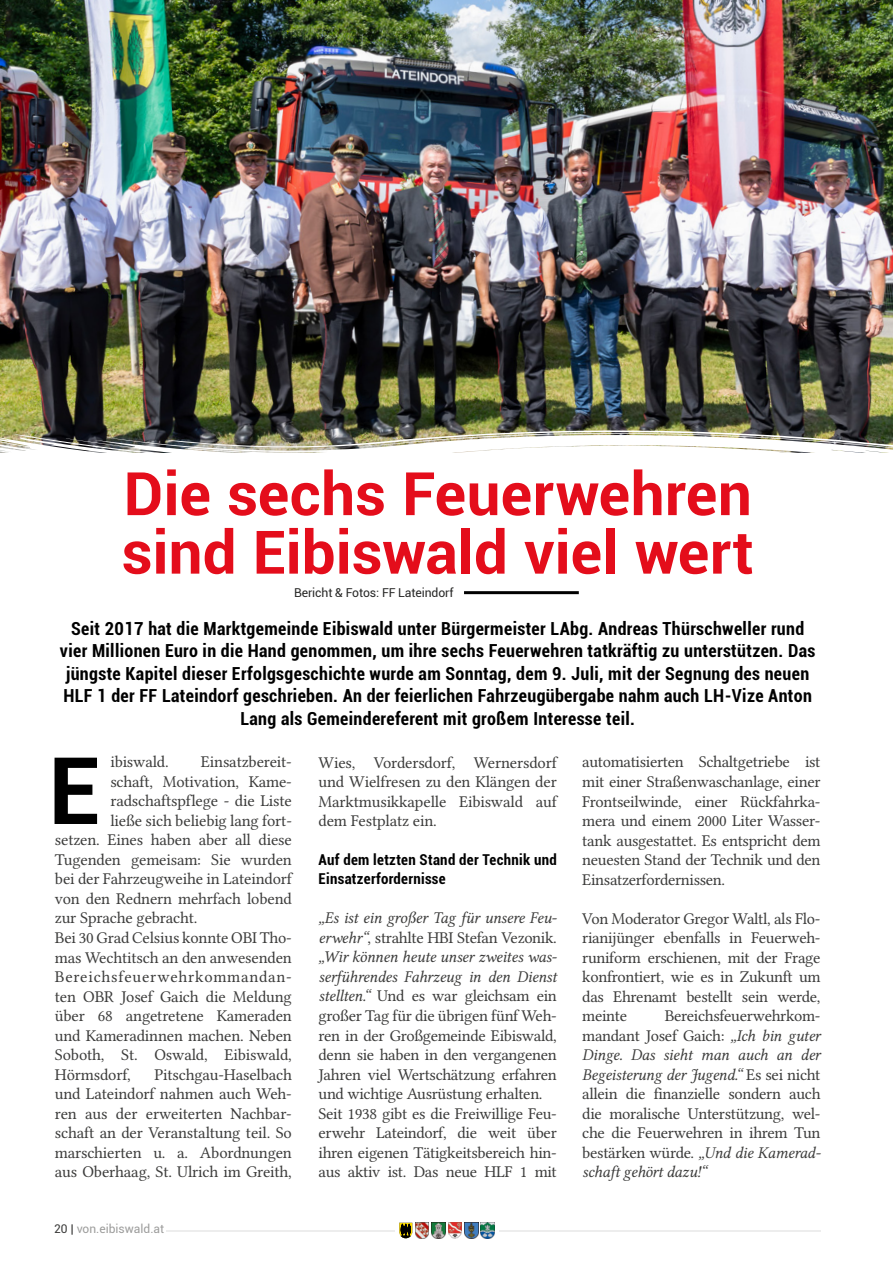
<style>
.page{position:relative;width:893px;height:1263px;background:#fff}
.page>*{position:absolute;margin:0;border:0;box-sizing:border-box;transform-origin:0 0}
.t1{font:700 93.3px "Roboto";color:#000}
.t2{font:700 60px/58.5px "Roboto";color:#e40d1b}
.t3{font:700 condensed 18px/22.5px "Roboto";letter-spacing:.02em;color:#000;text-align:center}
.t4{font:16.5px/19.5px "Lin Libertine O";letter-spacing:-.01em;color:#3c3c3b;text-align:justify}
.t5{font:16.5px/19.5px "Lin Libertine OI";letter-spacing:-.02em;color:#3c3c3b}
.t6{font:16.5px "Lin Libertine O";letter-spacing:.05em;color:#3c3c3b}
.t7{font:700 condensed 15px/19.5px "Roboto";letter-spacing:.02em;color:#000}
.t8{font:12.3px "Roboto";letter-spacing:-.01em;color:#282827}
.t9{font:12px "Roboto";color:#9d9d9c}
.s1{color:#3c3c3b}
.s2{font-family:"Lin Libertine OI"}
.s3{font-family:"Lin Libertine O"}
</style>
<div class="page">
<hr style="left:166px;top:1230px;width:229px;height:1px;background:#ededed">
<hr style="left:499px;top:1230px;width:322px;height:1px;background:#ededed">
<img style="left:415px;top:1223px;width:13px;height:15px">
<img style="left:431px;top:1223px;width:14px;height:15px">
<img style="left:448px;top:1223px;width:14px;height:15px">
<img style="left:465px;top:1223px;width:13px;height:15px">
<img style="left:480px;top:1223px;width:14px;height:15px">
<svg style="left:399px;top:1223px;width:13px;height:15px"></svg>
<hr style="left:464px;top:591px;width:115px;height:3px;background:#000">
<img style="left:0;top:0;width:893px;height:434px">
<img style="left:0;top:434px;width:168px;height:19px">
<img style="left:168px;top:430px;width:725px;height:23px">
<h2 class="t2" style="left:122px;top:462px;width:634px">Die sechs Feuerwehren sind Eibiswald viel wert</h2>
<p class="t8" style="left:294px;top:584px;width:161px">Bericht &amp; Fotos: FF Lateindorf</p>
<p class="t3" style="left:60px;top:616px;width:757px">Seit 2017 hat die Marktgemeinde Eibiswald unter Bürgermeister LAbg. Andreas Thürschweller rund vier Millionen Euro in die Hand genommen, um ihre sechs Feuerwehren tatkräftig zu unterstützen. Das jüngste Kapitel dieser Erfolgsgeschichte wurde am Sonntag, dem 9. Juli, mit der Segnung des neuen HLF 1 der FF Lateindorf geschrieben. An der feierlichen Fahrzeugübergabe nahm auch LH-Vize Anton Lang als Gemeindereferent mit großem Interesse teil.</p>
<p class="t4" style="left:110px;top:750px;width:60px">ibiswald.</p>
<p class="t4" style="left:201px;top:750px;width:92px">Einsatzbereit-</p>
<p class="t4" style="left:110px;top:770px;width:183px">schaft, Motivation, Kame-</p>
<p class="t4" style="left:110px;top:789px;width:183px">radschaftspflege - die Liste</p>
<p class="t4" style="left:110px;top:809px;width:183px">ließe sich beliebig lang fort-</p>
<p class="t4" style="left:55px;top:828px;width:239px">setzen. Eines haben aber all diese</p>
<p class="t4" style="left:55px;top:848px;width:238px">Tugenden gemeisam: Sie wurden</p>
<p class="t4" style="left:55px;top:867px;width:239px">bei der Fahrzeugweihe in Lateindorf</p>
<p class="t4" style="left:55px;top:887px;width:239px">von den Rednern mehrfach lobend</p>
<p class="t4" style="left:55px;top:906px;width:144px">zur Sprache gebracht.</p>
<p class="t4" style="left:55px;top:926px;width:238px">Bei 30 Grad Celsius konnte OBI Tho-</p>
<p class="t4" style="left:55px;top:945px;width:239px">mas Wechtitsch an den anwesenden</p>
<p class="t6" style="left:55px;top:963px;width:239px">Bereichsfeuerwehrkommandan-</p>
<p class="t4" style="left:55px;top:984px;width:238px">ten OBR Josef Gaich die Meldung</p>
<p class="t4" style="left:55px;top:1004px;width:239px">über 68 angetretene Kameraden</p>
<p class="t4" style="left:55px;top:1023px;width:239px">und Kameradinnen machen. Neben</p>
<p class="t4" style="left:55px;top:1043px;width:239px">Soboth, St. Oswald, Eibiswald,</p>
<p class="t4" style="left:55px;top:1062px;width:78px">Hörmsdorf,</p>
<h1 class="t1" style="left:48px;top:725px;width:53px">E</h1>
<p class="t4" style="left:55px;top:1062px;width:239px;text-indent:99px">Pitschgau-Haselbach und Lateindorf nahmen auch Weh&shy;ren aus der erweiterten Nachbar&shy;schaft an der Veranstaltung teil. So marschierten u. a. Abordnungen aus Oberhaag, St. Ulrich im Greith,</p>
<p class="t9" style="left:54px;top:1220px;width:112px"><span class="s1">20 |</span> von.eibiswald.at</p>
<p class="t4" style="left:319px;top:750px;width:240px">Wies, Vordersdorf, Wernersdorf und Wielfresen zu den Klängen der Marktmusikkapelle Eibiswald auf dem Festplatz ein.</p>
<p class="t7" style="left:319px;top:849px;width:240px">Auf dem letzten Stand der Technik und<br>Einsatzerfordernisse</p>
<p class="t5" style="left:319px;top:909px;width:240px">„Es ist ein großer Tag für unsere Feu-</p>
<p class="t4" style="left:319px;top:926px;width:240px"><span class="s2">erwehr“</span>, strahlte HBI Stefan Vezonik.</p>
<p class="t5" style="left:319px;top:948px;width:240px">„Wir können heute unser zweites was&shy;serführendes Fahrzeug in den Dienst</p>
<p class="t4" style="left:319px;top:984px;width:240px;text-align:left"><span class="s2">stellten.“</span> Und es war gleichsam ein großer Tag für die übrigen fünf Weh&shy;ren in der Großgemeinde Eibiswald, denn sie haben in den vergangenen Jahren viel Wertschätzung erfahren und wichtige Ausrüstung erhalten.<br>Seit 1938 gibt es die Freiwillige Feu&shy;erwehr Lateindorf, die weit über ihren eigenen Tätigkeitsbereich hin&shy;aus aktiv ist. Das neue HLF 1 mit</p>
<p class="t4" style="left:582px;top:750px;width:240px">automatisierten Schaltgetriebe ist mit einer Straßenwaschanlage, einer Frontseilwinde, einer Rückfahrka&shy;mera und einem 2000 Liter Wasser&shy;tank ausgestattet. Es entspricht dem neuesten Stand der Technik und den Einsatzerfordernissen.</p>
<p class="t4" style="left:582px;top:906px;width:240px">Von Moderator Gregor Waltl, als Flo&shy;rianijünger ebenfalls in Feuerweh&shy;runiform erschienen, mit der Frage konfrontiert, wie es in Zukunft um das Ehrenamt bestellt sein werde, meinte</p>
<p class="t4" style="left:582px;top:1004px;width:240px;text-align:right">Bereichsfeuerwehrkom-<br>mandant Josef Gaich: <span class="s2">„Ich bin guter</span></p>
<p class="t5" style="left:582px;top:1045px;width:240px">Dinge. Das sieht man auch an der<br>Begeisterung der Jugend.“ <span class="s3">Es sei nicht</span></p>
<p class="t4" style="left:582px;top:1082px;width:240px">allein die finanzielle sondern auch die moralische Unterstützung, wel&shy;che die Feuerwehren in ihrem Tun bestärken würde. <span class="s2">„Und die Kamerad-</span></p>
<p class="t5" style="left:582px;top:1162px;width:126px">schaft gehört dazu!“</p>
</div>
